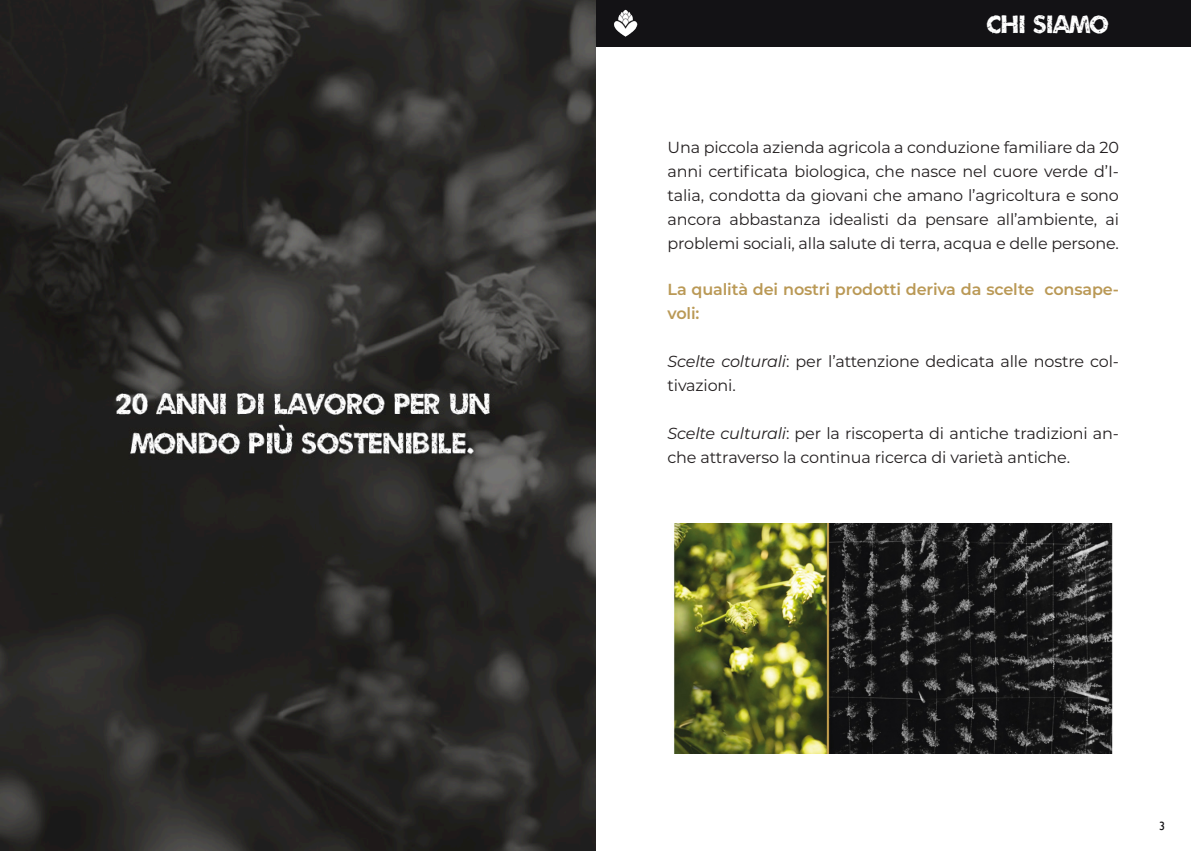
<style>
.page{position:relative;width:1191px;height:851px;background:#fff}
.page>*{position:absolute;margin:0;border:0;box-sizing:border-box;transform-origin:0 0}
.t1{font:28px "Umbrage";color:#fff}
.t2{font:16px/24px "Montserrat";letter-spacing:-.01em;color:#231f20}
.t3{font:600 16px/24px "Montserrat";letter-spacing:-.01em;color:#ba9956}
.t4{font:12px "Gill Sans";color:#131215}
.s1{font-style:italic}
</style>
<div class="page">
<div style="left:0;top:0;width:1191px;height:47px;background:#131215"></div>
<img style="left:614px;top:10px;width:23px;height:27px">
<img style="left:674px;top:523px;width:439px;height:230px">
<img style="left:0;top:0;width:595px;height:850px">
<p class="t1" style="left:986px;top:9px;width:123px">CHI SIAMO</p>
<p class="t2" style="left:667px;top:135px;width:453px;text-align:justify">Una piccola azienda agricola a conduzione familiare da 20 anni certificata biologica, che nasce nel cuore verde d’I&shy;talia, condotta da giovani che amano l’agricoltura e sono ancora abbastanza idealisti da pensare all’ambiente, ai problemi sociali, alla salute di terra, acqua e delle persone.</p>
<p class="t3" style="left:667px;top:276px;width:453px">La qualità dei nostri prodotti deriva da scelte consape&shy;voli:</p>
<p class="t2" style="left:667px;top:349px;width:453px"><span class="s1">Scelte colturali</span>: per l’attenzione dedicata alle nostre col&shy;tivazioni.</p>
<p class="t2" style="left:667px;top:421px;width:453px"><span class="s1">Scelte culturali</span>: per la riscoperta di antiche tradizioni an&shy;che attraverso la continua ricerca di varietà antiche.</p>
<p class="t4" style="left:1159px;top:818px;width:7px">3</p>
</div>
